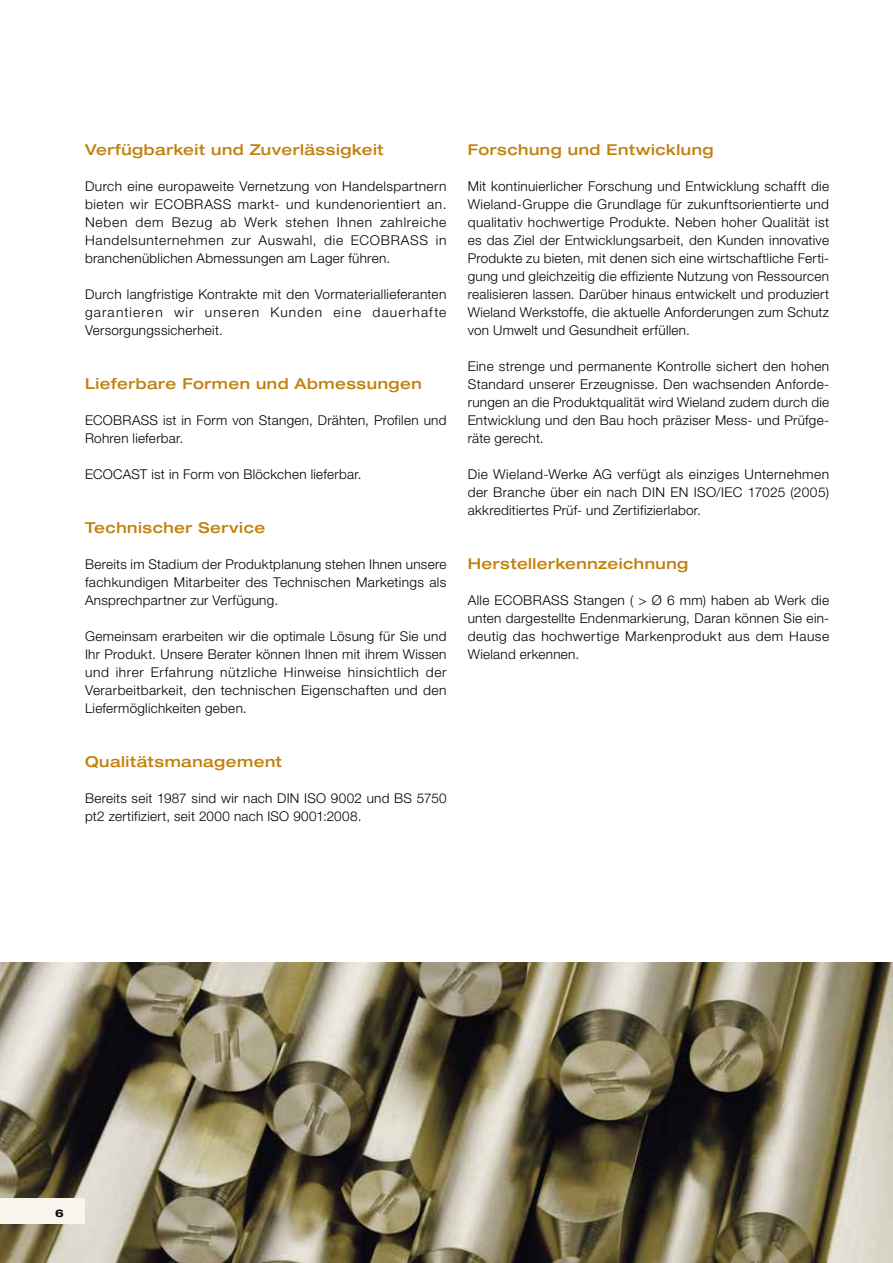
<style>
.page{position:relative;width:893px;height:1263px;background:#fff}
.page>*{position:absolute;margin:0;border:0;box-sizing:border-box;transform-origin:0 0}
.t1{font:500 expanded 15px "Helvetica Neue LT Pro";letter-spacing:.035em;color:#c2810c}
.t2{font:300 13.5px/18px "Helvetica Neue LT Pro";letter-spacing:.02em;color:#000;text-align:justify}
.t3{font:700 expanded 10.5px "Helvetica Neue LT Pro";color:#000}
</style>
<div class="page">
<img style="left:0;top:962px;width:893px;height:301px">
<div style="left:0;top:1198px;width:85px;height:26px;background:#f7f5ee"></div>
<p class="t1" style="left:85px;top:140px;width:300px">Verfügbarkeit und Zuverlässigkeit</p>
<p class="t2" style="left:85px;top:177px;width:363px">Durch eine europaweite Vernetzung von Handelspartnern bieten wir ECOBRASS markt- und kundenorientiert an.<br>Neben dem Bezug ab Werk stehen Ihnen zahlreiche Handelsunternehmen zur Auswahl, die ECOBRASS in branchenüblichen Abmessungen am Lager führen.</p>
<p class="t2" style="left:85px;top:285px;width:363px">Durch langfristige Kontrakte mit den Vormateriallieferanten garantieren wir unseren Kunden eine dauerhafte Versorgungssicherheit.</p>
<p class="t1" style="left:85px;top:374px;width:338px">Lieferbare Formen und Abmessungen</p>
<p class="t2" style="left:85px;top:411px;width:363px">ECOBRASS ist in Form von Stangen, Drähten, Profilen und<br>Rohren lieferbar.</p>
<p class="t2" style="left:85px;top:465px;width:278px">ECOCAST ist in Form von Blöckchen lieferbar.</p>
<p class="t1" style="left:85px;top:518px;width:182px">Technischer Service</p>
<p class="t2" style="left:85px;top:555px;width:363px">Bereits im Stadium der Produktplanung stehen Ihnen unsere fachkundigen Mitarbeiter des Technischen Marketings als Ansprechpartner zur Verfügung.</p>
<p class="t2" style="left:85px;top:627px;width:363px">Gemeinsam erarbeiten wir die optimale Lösung für Sie und Ihr Produkt. Unsere Berater können Ihnen mit ihrem Wissen und ihrer Erfahrung nützliche Hinweise hinsichtlich der Verarbeitbarkeit, den technischen Eigenschaften und den Liefermöglichkeiten geben.</p>
<p class="t1" style="left:85px;top:752px;width:198px">Qualitätsmanagement</p>
<p class="t2" style="left:85px;top:789px;width:363px">Bereits seit 1987 sind wir nach DIN ISO 9002 und BS 5750 pt2 zertifiziert, seit 2000 nach ISO 9001:2008.</p>
<p class="t1" style="left:468px;top:140px;width:247px">Forschung und Entwicklung</p>
<p class="t2" style="left:468px;top:177px;width:363px">Mit kontinuierlicher Forschung und Entwicklung schafft die Wieland-Gruppe die Grundlage für zukunftsorientierte und qualitativ hochwertige Produkte. Neben hoher Qualität ist es das Ziel der Entwicklungsarbeit, den Kunden innovative Produkte zu bieten, mit denen sich eine wirtschaftliche Ferti&shy;gung und gleichzeitig die effiziente Nutzung von Ressourcen realisieren lassen. Darüber hinaus entwickelt und produziert Wieland Werkstoffe, die aktuelle Anforderungen zum Schutz von Umwelt und Gesundheit erfüllen.</p>
<p class="t2" style="left:468px;top:357px;width:363px">Eine strenge und permanente Kontrolle sichert den hohen Standard unserer Erzeugnisse. Den wachsenden Anforde&shy;rungen an die Produktqualität wird Wieland zudem durch die Entwicklung und den Bau hoch präziser Mess- und Prüfge&shy;räte gerecht.</p>
<p class="t2" style="left:468px;top:465px;width:363px">Die Wieland-Werke AG verfügt als einziges Unternehmen der Branche über ein nach DIN EN ISO/IEC 17025 (2005) akkreditiertes Prüf- und Zertifizierlabor.</p>
<p class="t1" style="left:468px;top:554px;width:222px">Herstellerkennzeichnung</p>
<p class="t2" style="left:468px;top:591px;width:363px">Alle ECOBRASS Stangen ( &gt; Ø 6 mm) haben ab Werk die unten dargestellte Endenmarkierung, Daran können Sie ein&shy;deutig das hochwertige Markenprodukt aus dem Hause Wieland erkennen.</p>
<p class="t3" style="left:55px;top:1206px;width:10px">6</p>
</div>
